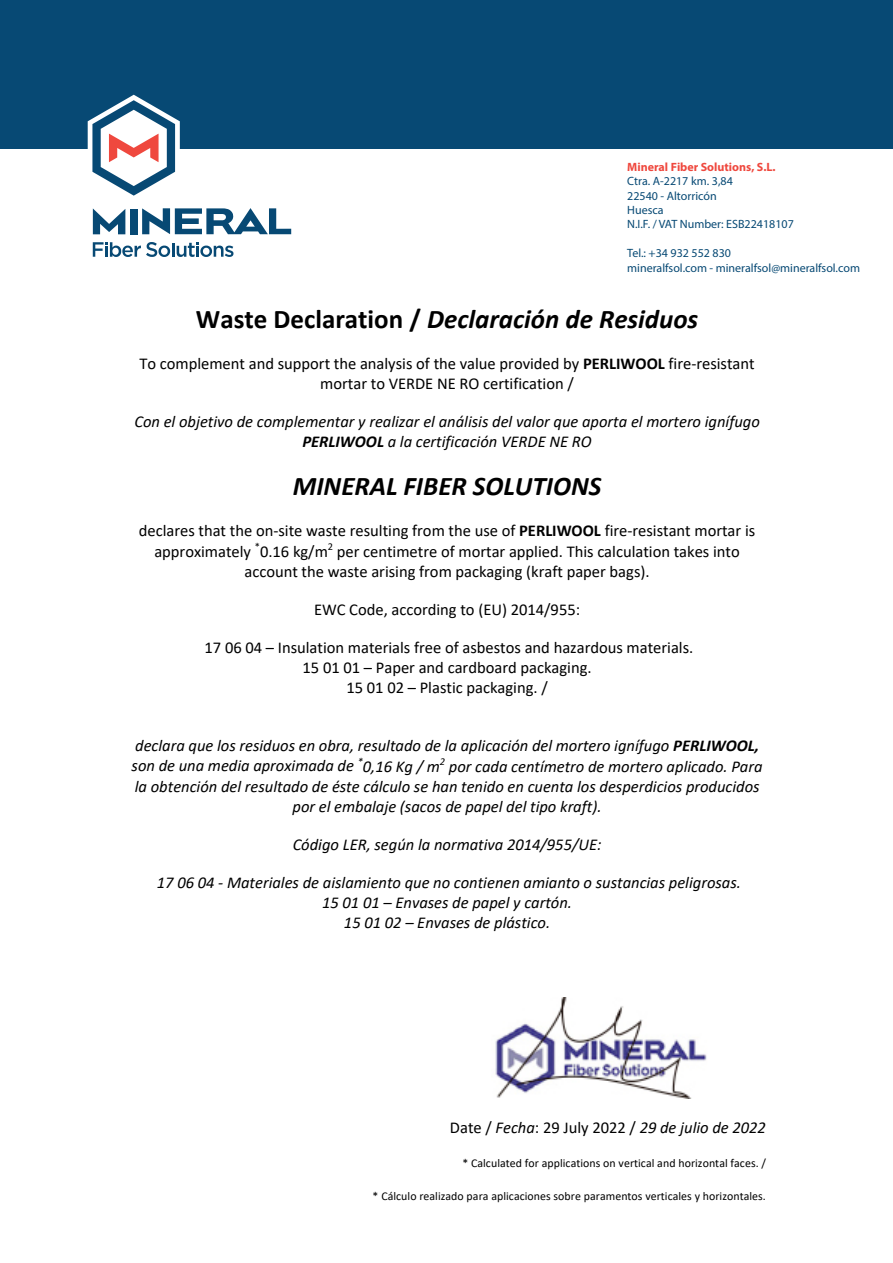
<style>
.page{position:relative;width:893px;height:1263px;background:#fff}
.page>*{position:absolute;margin:0;border:0;box-sizing:border-box;transform-origin:0 0}
.t1{font:italic 700 27px "Calibri";color:#000}
.t2{font:italic 16.5px/20.1px "Calibri";color:#000;text-align:center}
.t3{font:16.5px/20.1px "Calibri";color:#000;text-align:center}
.t4{font:12px/14.4px "Myriad Pro";color:#074974}
.t5{font:700 12px "Myriad Pro";color:#ef483e}
.t6{font:11.85px "Calibri";letter-spacing:.005em;color:#000}
.s1{font-style:normal}
.s2{font-weight:700}
</style>
<div class="page">
<div style="left:0;top:0;width:893px;height:148px;background:#074974"></div>
<div style="left:0;top:0;width:893px;height:149px;border:2px solid #074974"></div>
<svg style="left:93px;top:242px;width:140px;height:15px"></svg>
<svg style="left:93px;top:208px;width:32px;height:26px"></svg>
<div style="left:130px;top:209px;width:7px;height:25px;background:#074974"></div>
<svg style="left:142px;top:208px;width:149px;height:26px"></svg>
<svg style="left:88px;top:95px;width:92px;height:101px"></svg>
<img style="left:495px;top:998px;width:212px;height:100px">
<p class="t5" style="left:627px;top:159px;width:150px">Mineral Fiber Solutions, S.L.</p>
<p class="t4" style="left:627px;top:174px;width:168px">Ctra. A-2217 km. 3,84<br>22540 - Altorricón<br>Huesca<br>N.I.F. / VAT Number: ESB22418107</p>
<p class="t4" style="left:627px;top:246px;width:234px">Tel.: +34 932 552 830<br>mineralfsol.com - mineralfsol@mineralfsol.com</p>
<h1 class="t1" style="left:196px;top:302px;width:504px"><span class="s1">Waste Declaration /</span> Declaración de Residuos</h1>
<p class="t3" style="left:139px;top:353px;width:617px">To complement and support the analysis of the value provided by <span class="s2">PERLIWOOL</span> fire-resistant mortar to VERDE NE RO certification /</p>
<p class="t2" style="left:134px;top:411px;width:627px">Con el objetivo de complementar y realizar el análisis del valor que aporta el mortero ignífugo<br><span class="s2">PERLIWOOL</span> a la certificación VERDE NE RO</p>
<h1 class="t1" style="left:293px;top:470px;width:310px">MINERAL FIBER SOLUTIONS</h1>
<p class="t3" style="left:139px;top:521px;width:618px">declares that the on-site waste resulting from the use of <span class="s2">PERLIWOOL</span> fire-resistant mortar is approximately <sup>*</sup>0.16 kg/m<sup>2</sup> per centimetre of mortar applied. This calculation takes into account the waste arising from packaging (kraft paper bags).</p>
<p class="t3" style="left:314px;top:599px;width:268px">EWC Code, according to (EU) 2014/955:</p>
<p class="t3" style="left:205px;top:637px;width:490px">17 06 04 – Insulation materials free of asbestos and hazardous materials.<br>15 01 01 – Paper and cardboard packaging.<br>15 01 02 – Plastic packaging. /</p>
<p class="t2" style="left:132px;top:736px;width:632px">declara que los residuos en obra, resultado de la aplicación del mortero ignífugo <span class="s2">PERLIWOOL, </span>son de una media aproximada de <sup>*</sup>0,16 Kg / m<sup>2</sup> por cada centímetro de mortero aplicado. Para la obtención del resultado de éste cálculo se han tenido en cuenta los desperdicios producidos por el embalaje (sacos de papel del tipo kraft).</p>
<p class="t2" style="left:293px;top:834px;width:310px">Código LER, según la normativa 2014/955/UE:</p>
<p class="t2" style="left:157px;top:872px;width:586px">17 06 04 - Materiales de aislamiento que no contienen amianto o sustancias peligrosas.<br>15 01 01 – Envases de papel y cartón.<br>15 01 02 – Envases de plástico.</p>
<p class="t2" style="left:450px;top:1118px;width:318px"><span class="s1">Date /</span> Fecha<span class="s1">: 29 July 2022 /</span> 29 de julio de 2022</p>
<p class="t6" style="left:462px;top:1156px;width:305px">* Calculated for applications on vertical and horizontal faces. /</p>
<p class="t6" style="left:373px;top:1188px;width:395px">* Cálculo realizado para aplicaciones sobre paramentos verticales y horizontales.</p>
</div>
